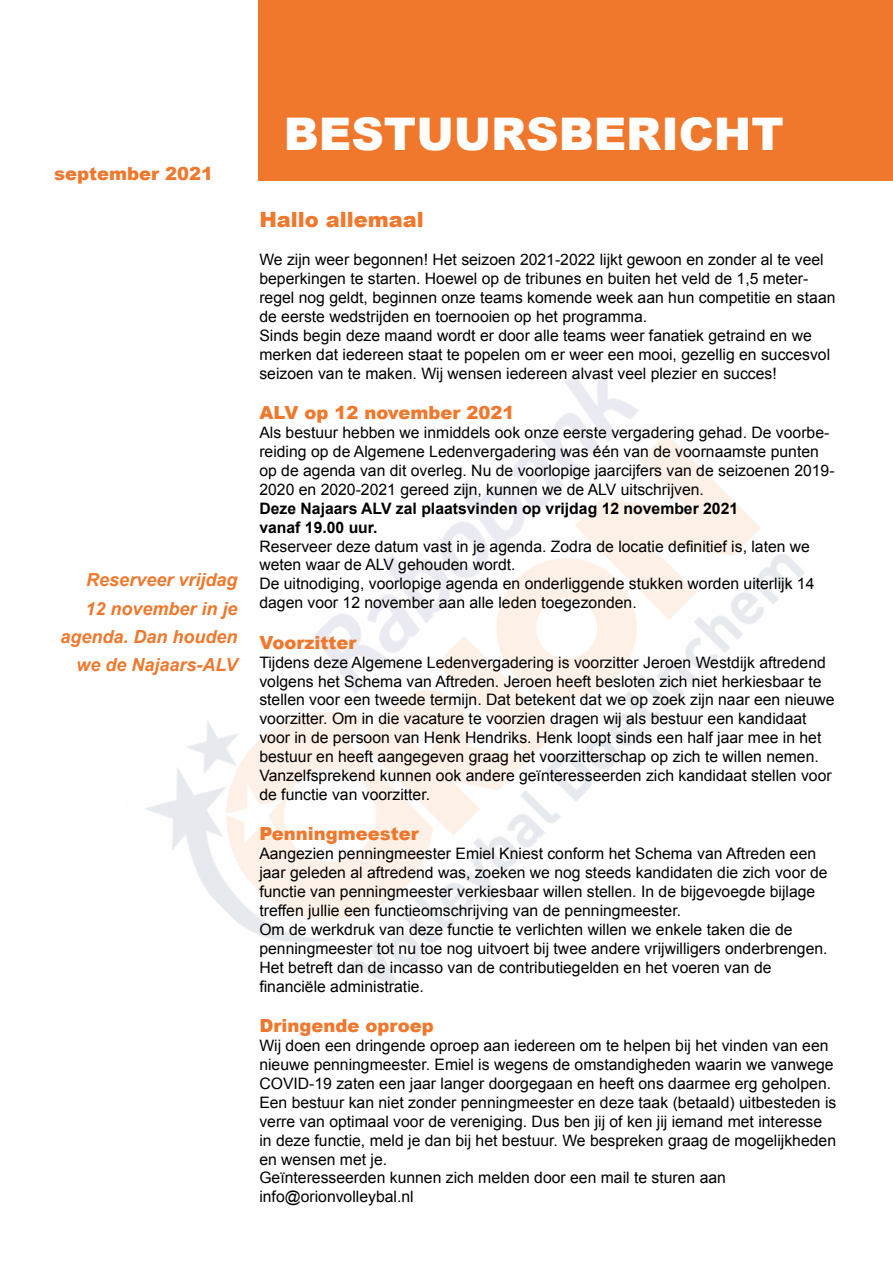
<style>
.page{position:relative;width:893px;height:1263px;background:#fff}
.page>*{position:absolute;margin:0;border:0;box-sizing:border-box;transform-origin:0 0}
.t1{font:900 45px "Arial";color:#fff}
.t2{font:900 21px "Arial";color:#ef782d}
.t3{font:900 18px "Arial";color:#ef782d}
.t4{font:italic 700 18px/28.5px "Arial";color:#ef782d;text-align:right}
.t5{font:15.75px/18.9px "Arial";color:#000}
.t6{font:700 15.75px/18.9px "Arial";color:#000}
</style>
<div class="page">
<div style="left:258px;top:0;width:635px;height:181px;background:#ef782d"></div>
<img style="left:145px;top:372px;width:660px;height:614px">
<p class="t3" style="left:54px;top:161px;width:161px">september 2021</p>
<p class="t4" style="left:60px;top:566px;width:179px">Reserveer vrijdag<br>12 november in je agenda. Dan houden we de Najaars-ALV</p>
<h1 class="t1" style="left:284px;top:101px;width:501px">BESTUURSBERICHT</h1>
<h2 class="t2" style="left:259px;top:204px;width:166px">Hallo allemaal</h2>
<p class="t5" style="left:259px;top:250px;width:578px">We zijn weer begonnen! Het seizoen 2021-2022 lijkt gewoon en zonder al te veel beperkingen te starten. Hoewel op de tribunes en buiten het veld de 1,5 meter&shy;regel nog geldt, beginnen onze teams komende week aan hun competitie en staan de eerste wedstrijden en toernooien op het programma.<br>Sinds begin deze maand wordt er door alle teams weer fanatiek getraind en we merken dat iedereen staat te popelen om er weer een mooi, gezellig en succesvol seizoen van te maken. Wij wensen iedereen alvast veel plezier en succes!</p>
<p class="t3" style="left:259px;top:400px;width:257px">ALV op 12 november 2021</p>
<p class="t5" style="left:259px;top:423px;width:577px">Als bestuur hebben we inmiddels ook onze eerste vergadering gehad. De voorbe&shy;reiding op de Algemene Ledenvergadering was één van de voornaamste punten op de agenda van dit overleg. Nu de voorlopige jaarcijfers van de seizoenen 2019- 2020 en 2020-2021 gereed zijn, kunnen we de ALV uitschrijven.</p>
<p class="t6" style="left:259px;top:499px;width:480px">Deze Najaars ALV zal plaatsvinden op vrijdag 12 november 2021 vanaf 19.00 uur.</p>
<p class="t5" style="left:259px;top:537px;width:557px">Reserveer deze datum vast in je agenda. Zodra de locatie definitief is, laten we weten waar de ALV gehouden wordt.<br>De uitnodiging, voorlopige agenda en onderliggende stukken worden uiterlijk 14 dagen voor 12 november aan alle leden toegezonden.</p>
<p class="t3" style="left:259px;top:629px;width:99px">Voorzitter</p>
<p class="t5" style="left:259px;top:653px;width:577px">Tijdens deze Algemene Ledenvergadering is voorzitter Jeroen Westdijk aftredend volgens het Schema van Aftreden. Jeroen heeft besloten zich niet herkiesbaar te stellen voor een tweede termijn. Dat betekent dat we op zoek zijn naar een nieuwe voorzitter. Om in die vacature te voorzien dragen wij als bestuur een kandidaat voor in de persoon van Henk Hendriks. Henk loopt sinds een half jaar mee in het bestuur en heeft aangegeven graag het voorzitterschap op zich te willen nemen.<br>Vanzelfsprekend kunnen ook andere geïnteresseerden zich kandidaat stellen voor de functie van voorzitter.</p>
<p class="t3" style="left:259px;top:821px;width:161px">Penningmeester</p>
<p class="t5" style="left:259px;top:844px;width:570px">Aangezien penningmeester Emiel Kniest conform het Schema van Aftreden een jaar geleden al aftredend was, zoeken we nog steeds kandidaten die zich voor de functie van penningmeester verkiesbaar willen stellen. In de bijgevoegde bijlage treffen jullie een functieomschrijving van de penningmeester.<br>Om de werkdruk van deze functie te verlichten willen we enkele taken die de penningmeester tot nu toe nog uitvoert bij twee andere vrijwilligers onderbrengen.<br>Het betreft dan de incasso van de contributiegelden en het voeren van de financiële administratie.</p>
<p class="t3" style="left:259px;top:1013px;width:176px">Dringende oproep</p>
<p class="t5" style="left:259px;top:1036px;width:578px">Wij doen een dringende oproep aan iedereen om te helpen bij het vinden van een nieuwe penningmeester. Emiel is wegens de omstandigheden waarin we vanwege COVID-19 zaten een jaar langer doorgegaan en heeft ons daarmee erg geholpen.<br>Een bestuur kan niet zonder penningmeester en deze taak (betaald) uitbesteden is verre van optimaal voor de vereniging. Dus ben jij of ken jij iemand met interesse in deze functie, meld je dan bij het bestuur. We bespreken graag de mogelijkheden en wensen met je.<br>Geïnteresseerden kunnen zich melden door een mail te sturen aan info@orionvolleybal.nl</p>
</div>
